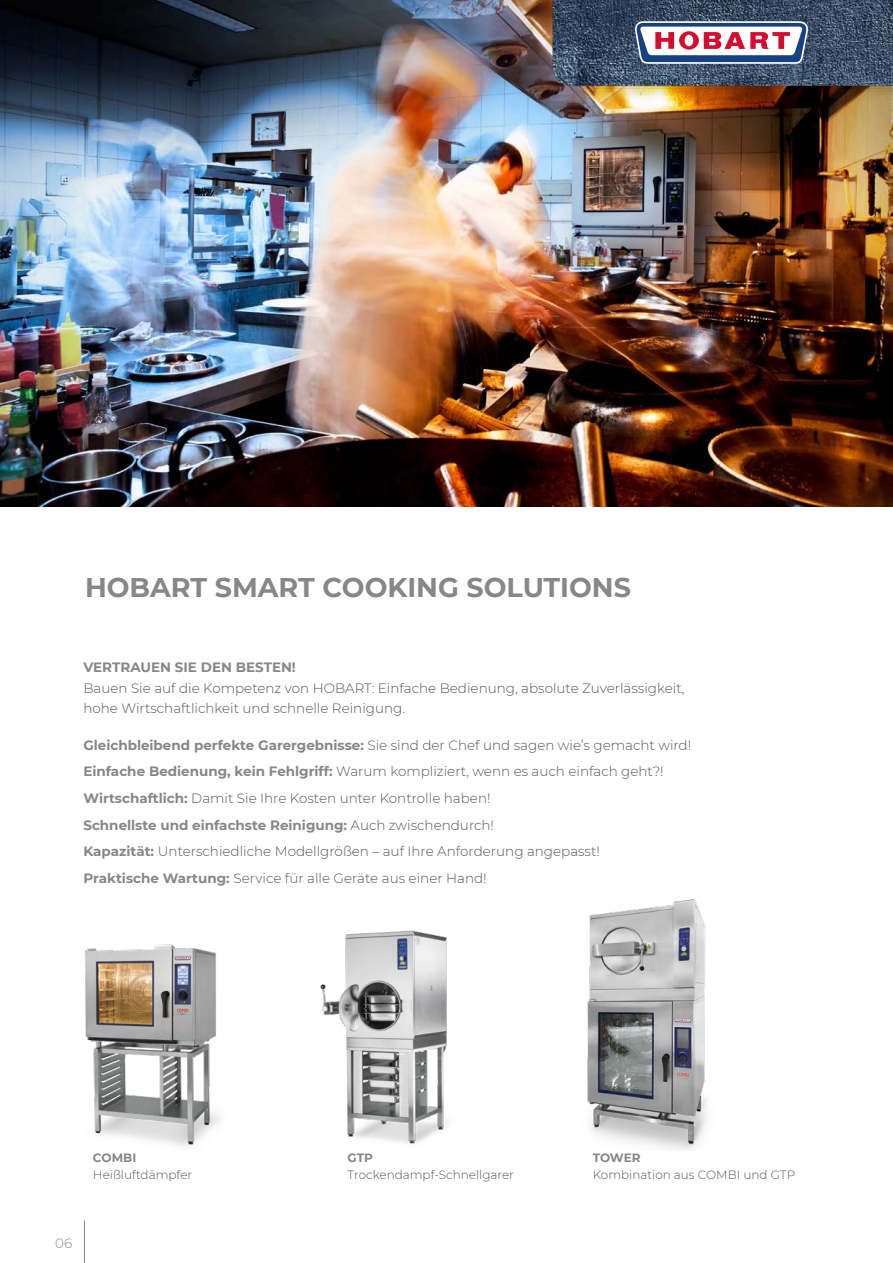
<style>
.page{position:relative;width:893px;height:1263px;background:#fff}
.page>*{position:absolute;margin:0;border:0;box-sizing:border-box;transform-origin:0 0}
.t1{font:700 27px "Montserrat";color:#878786}
.t2{font:300 13.5px/26.5px "Montserrat";color:#565656}
.t3{font:700 13.5px "Montserrat";color:#878786}
.t4{font:300 13.5px "Montserrat";color:#878786}
.t5{font:300 12px "Montserrat";color:#565656}
.t6{font:700 12px "Montserrat";color:#878786}
.s1{font-weight:700;color:#878786}
</style>
<div class="page">
<hr style="left:84px;top:1220px;width:1px;height:43px;background:#878786">
<img style="left:0;top:0;width:893px;height:506px">
<img style="left:470px;top:0;width:423px;height:123px">
<svg style="left:635px;top:21px;width:173px;height:43px"></svg>
<img style="left:587px;top:899px;width:120px;height:251px">
<img style="left:320px;top:930px;width:127px;height:214px">
<img style="left:85px;top:944px;width:135px;height:202px">
<h1 class="t1" style="left:85px;top:568px;width:547px">HOBART SMART COOKING SOLUTIONS</h1>
<p class="t3" style="left:83px;top:658px;width:214px">VERTRAUEN SIE DEN BESTEN!</p>
<p class="t2" style="left:83px;top:677px;width:603px;line-height:20.2px">Bauen Sie auf die Kompetenz von HOBART: Einfache Bedienung, absolute Zuverlässigkeit, hohe Wirtschaftlichkeit und schnelle Reinigung.</p>
<p class="t2" style="left:83px;top:731px;width:609px"><span class="s1">Gleichbleibend perfekte Garergebnisse:</span> Sie sind der Chef und sagen wie’s gemacht wird!<br><span class="s1">Einfache Bedienung, kein Fehlgriff:</span> Warum kompliziert, wenn es auch einfach geht?!<br><span class="s1">Wirtschaftlich:</span> Damit Sie Ihre Kosten unter Kontrolle haben!<br><span class="s1">Schnellste und einfachste Reinigung:</span> Auch zwischendurch!<br><span class="s1">Kapazität:</span> Unterschiedliche Modellgrößen – auf Ihre Anforderung angepasst!<br><span class="s1">Praktische Wartung:</span> Service für alle Geräte aus einer Hand!</p>
<p class="t6" style="left:93px;top:1149px;width:45px">COMBI</p>
<p class="t5" style="left:93px;top:1166px;width:101px">Heißluftdämpfer</p>
<p class="t4" style="left:55px;top:1234px;width:19px">06</p>
<p class="t6" style="left:348px;top:1149px;width:27px">GTP</p>
<p class="t5" style="left:348px;top:1166px;width:168px">Trockendampf-Schnellgarer</p>
<p class="t6" style="left:593px;top:1149px;width:49px">TOWER</p>
<p class="t5" style="left:593px;top:1166px;width:204px">Kombination aus COMBI und GTP</p>
</div>
